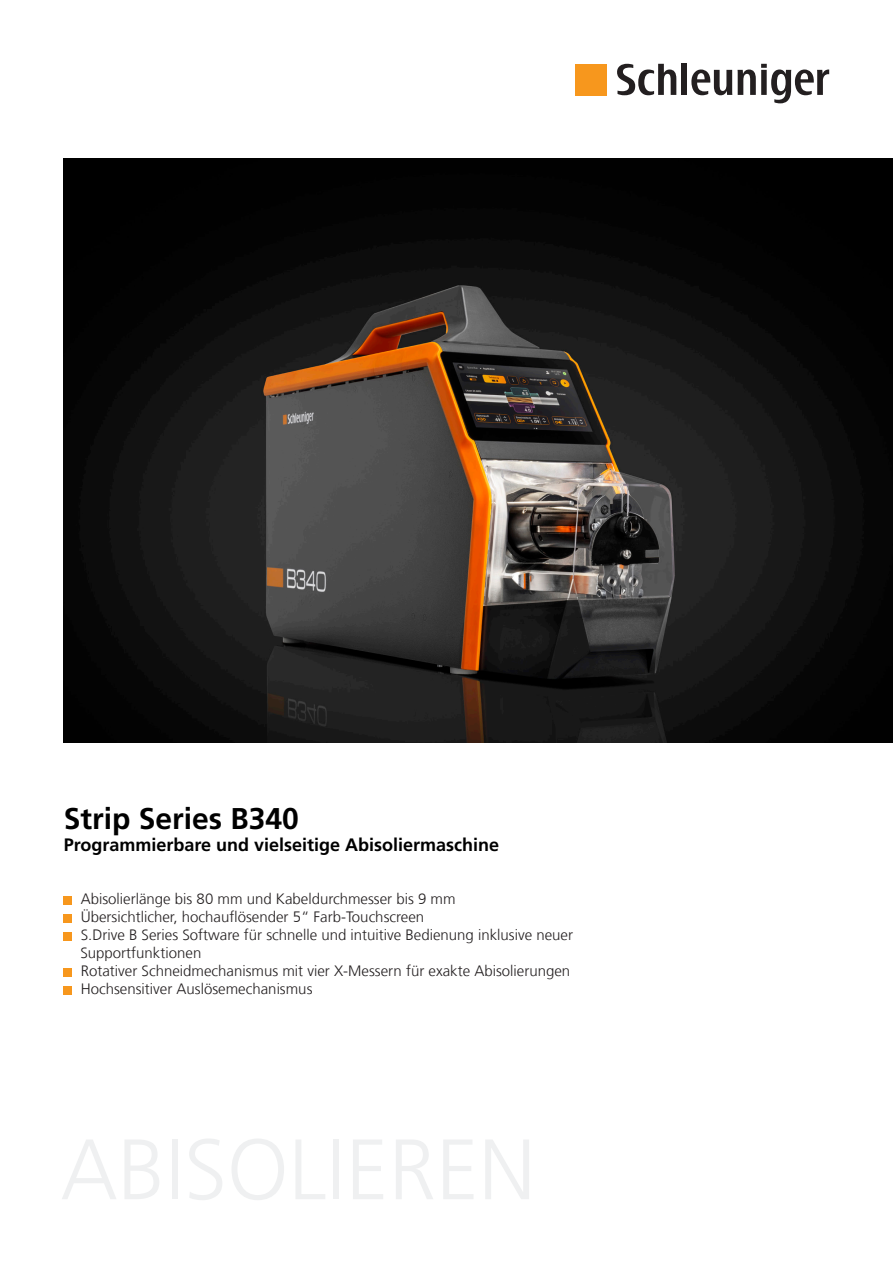
<style>
.page{position:relative;width:893px;height:1263px;background:#fff}
.page>*{position:absolute;margin:0;border:0;box-sizing:border-box;transform-origin:0 0}
.t1{font:700 30px "Frutiger LT Com";color:#000}
.t2{font:700 18px "Frutiger LT Com";color:#000}
.copy{font:300 15px "Frutiger LT Com";color:#231f20}
</style>
<div class="page">
<div style="left:576px;top:64px;width:31px;height:31px;background:#f7971d"></div>
<div style="left:681px;top:64px;width:6px;height:31px;background:#231f20"></div>
<svg style="left:691px;top:64px;width:138px;height:39px"></svg>
<svg style="left:617px;top:64px;width:59px;height:31px"></svg>
<img style="left:64px;top:158px;width:829px;height:584px">
<div style="left:64px;top:896px;width:8px;height:8px;background:#f7971d"></div>
<div style="left:64px;top:914px;width:8px;height:8px;background:#f7971d"></div>
<div style="left:64px;top:932px;width:8px;height:8px;background:#f7971d"></div>
<div style="left:64px;top:968px;width:8px;height:8px;background:#f7971d"></div>
<div style="left:64px;top:986px;width:8px;height:8px;background:#f7971d"></div>
<p class="t1" style="left:64px;top:801px;width:237px">Strip Series B340</p>
<p class="t2" style="left:64px;top:834px;width:437px">Programmierbare und vielseitige Abisoliermaschine</p>
<p class="copy" style="left:81px;top:890px;width:376px">Abisolierlänge bis 80 mm und Kabeldurchmesser bis 9 mm</p>
<p class="copy" style="left:81px;top:908px;width:345px">Übersichtlicher, hochauflösender 5“ Farb-Touchscreen</p>
<p class="copy" style="left:81px;top:926px;width:494px">S.Drive B Series Software für schnelle und intuitive Bedienung inklusive neuer</p>
<p class="copy" style="left:80px;top:944px;width:122px">Supportfunktionen</p>
<p class="copy" style="left:81px;top:962px;width:491px">Rotativer Schneidmechanismus mit vier X-Messern für exakte Abisolierungen</p>
<p class="copy" style="left:81px;top:980px;width:233px">Hochsensitiver Auslösemechanismus</p>
</div>
